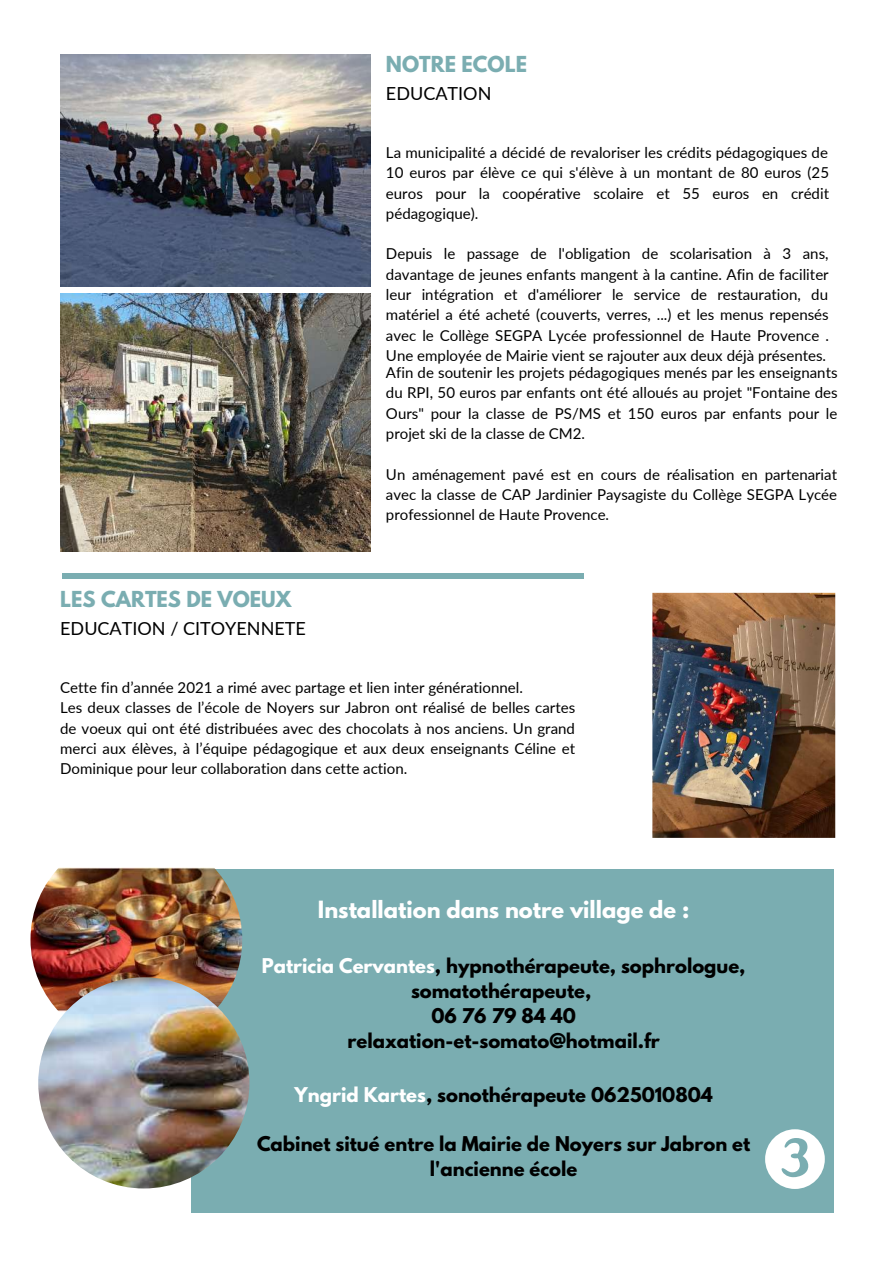
<style>
.page{position:relative;width:894px;height:1264px;background:#fff}
.page>*{position:absolute;margin:0;border:0;box-sizing:border-box;transform-origin:0 0}
.t1{font:700 21px "League Spartan";color:#fff}
.t2{font:700 19.5px "League Spartan";color:#7aadb1}
.t3{font:700 18px/24.8px "League Spartan";color:#000;text-align:center}
.t4{font:18px "Lato";color:#000}
.t5{font:15px/20.2px "Lato";color:#000;text-align:justify}
.s1{color:#fff}
</style>
<div class="page">
<div style="left:192px;top:869px;width:641px;height:343px;background:#7aadb1"></div>
<div style="left:62px;top:573px;width:522px;height:5px;background:#7aadb1"></div>
<img style="left:652px;top:592px;width:184px;height:246px">
<svg style="left:765px;top:1129px;width:59px;height:59px"></svg>
<img style="left:60px;top:54px;width:310px;height:232px">
<img style="left:60px;top:294px;width:310px;height:257px">
<img style="left:30px;top:833px;width:212px;height:212px;border-radius:50%">
<img style="left:38px;top:977px;width:211px;height:211px;border-radius:50%">
<h2 class="t2" style="left:386px;top:54px;width:142px">NOTRE ECOLE</h2>
<p class="t4" style="left:386px;top:82px;width:107px">EDUCATION</p>
<h2 class="t2" style="left:60px;top:589px;width:232px">LES CARTES DE VOEUX</h2>
<p class="t4" style="left:60px;top:617px;width:247px">EDUCATION / CITOYENNETE</p>
<p class="t5" style="left:386px;top:142px;width:444px">La municipalité a décidé de revaloriser les crédits pédagogiques de 10 euros par élève ce qui s'élève à un montant de 80 euros (25 euros pour la coopérative scolaire et 55 euros en crédit pédagogique).</p>
<p class="t5" style="left:386px;top:243px;width:444px">Depuis le passage de l'obligation de scolarisation à 3 ans, davantage de jeunes enfants mangent à la cantine. Afin de faciliter leur intégration et d'améliorer le service de restauration, du matériel a été acheté (couverts, verres, ...) et les menus repensés avec le Collège SEGPA Lycée professionnel de Haute Provence .<br>Une employée de Mairie vient se rajouter aux deux déjà présentes.</p>
<p class="t5" style="left:386px;top:362px;width:453px">Afin de soutenir les projets pédagogiques menés par les enseignants du RPI, 50 euros par enfants ont été alloués au projet "Fontaine des Ours" pour la classe de PS/MS et 150 euros par enfants pour le projet ski de la classe de CM2.</p>
<p class="t5" style="left:386px;top:463px;width:452px">Un aménagement pavé est en cours de réalisation en partenariat avec la classe de CAP Jardinier Paysagiste du Collège SEGPA Lycée professionnel de Haute Provence.</p>
<p class="t5" style="left:60px;top:677px;width:516px;text-align:left">Cette fin d’année 2021 a rimé avec partage et lien inter générationnel.<br>Les deux classes de l’école de Noyers sur Jabron ont réalisé de belles cartes de voeux qui ont été distribuées avec des chocolats à nos anciens. Un grand merci aux élèves, à l’équipe pédagogique et aux deux enseignants Céline et Dominique pour leur collaboration dans cette action.</p>
<h1 class="t1" style="left:318px;top:899px;width:373px">Installation dans notre village de :</h1>
<p class="t3" style="left:261px;top:956px;width:485px"><span class="s1">Patricia Cervantes</span>, hypnothérapeute, sophrologue, somatothérapeute,<br>06 76 79 84 40<br>relaxation-et-somato@hotmail.fr</p>
<p class="t3" style="left:294px;top:1084px;width:419px"><span class="s1">Yngrid Kartes</span>, sonothérapeute 0625010804</p>
<p class="t3" style="left:257px;top:1134px;width:494px">Cabinet situé entre la Mairie de Noyers sur Jabron et l'ancienne école</p>
</div>
